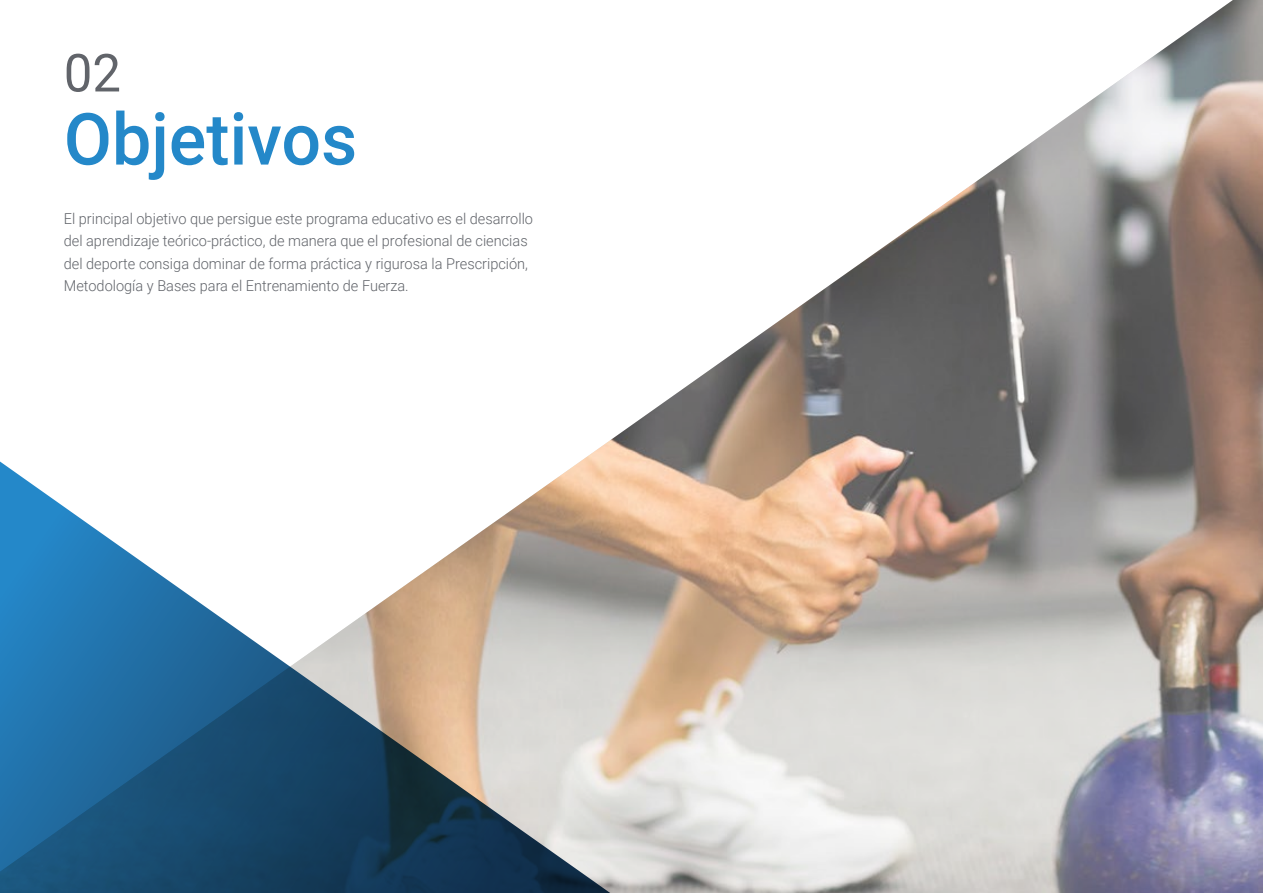
<style>
.page{position:relative;width:1263px;height:893px;background:#fff}
.page>*{position:absolute;margin:0;border:0;box-sizing:border-box;transform-origin:0 0}
.t1{font:500 72px "Roboto";color:#2488c9}
.t2{font:52.5px "Roboto";color:#61646a}
.t3{font:300 15px/22.5px "Roboto";color:#61646a}
</style>
<div class="page">
<img style="left:602px;top:0;width:661px;height:893px">
<svg style="left:0;top:446px;width:640px;height:447px"></svg>
<h2 class="t2" style="left:64px;top:36px;width:59px">02</h2>
<h1 class="t1" style="left:64px;top:89px;width:295px">Objetivos</h1>
<p class="t3" style="left:64px;top:207px;width:471px">El principal objetivo que persigue este programa educativo es el desarrollo del aprendizaje teórico-práctico, de manera que el profesional de ciencias del deporte consiga dominar de forma práctica y rigurosa la Prescripción, Metodología y Bases para el Entrenamiento de Fuerza.</p>
</div>
